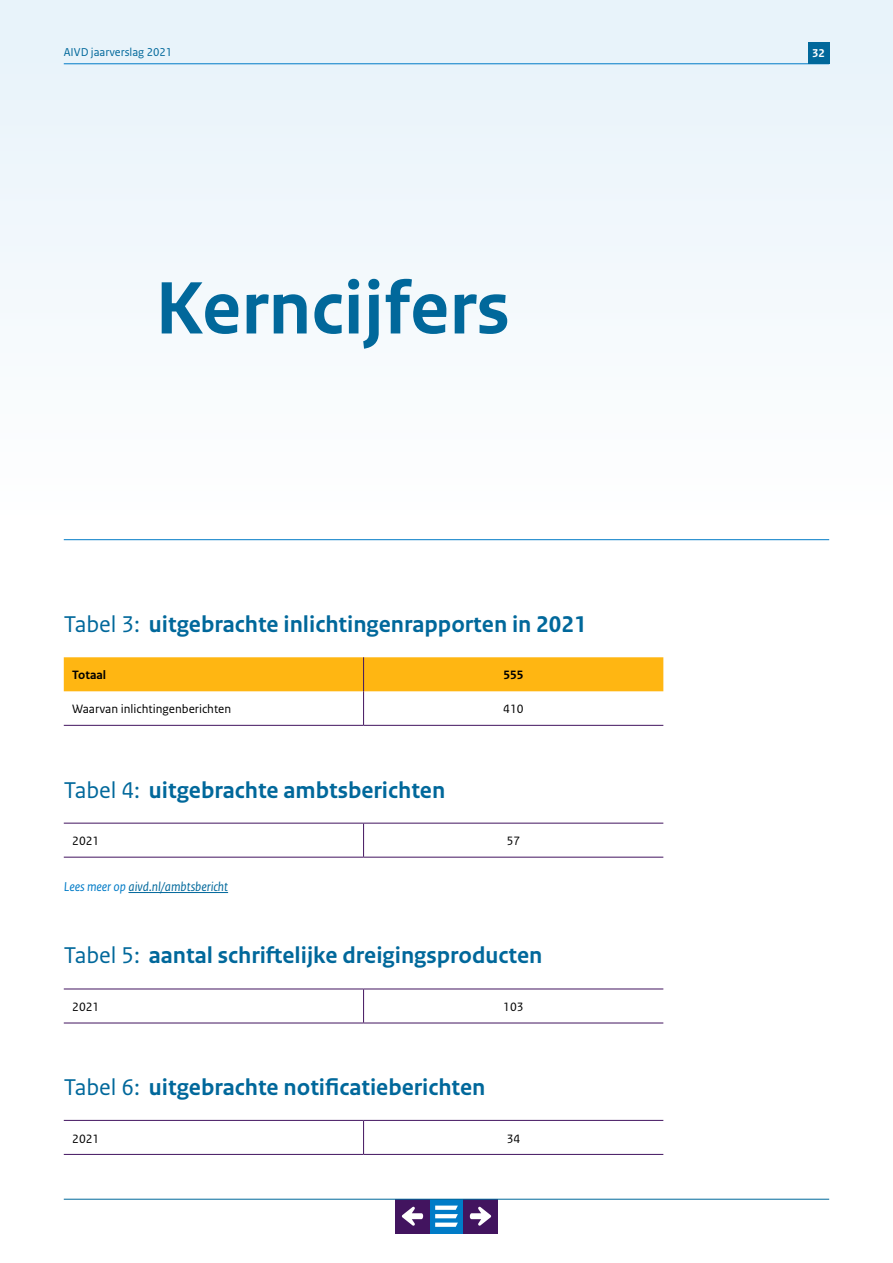
<style>
.page{position:relative;width:893px;height:1263px;background:#fff}
.page>*{position:absolute;margin:0;border:0;box-sizing:border-box;transform-origin:0 0}
.H2_-_Hoofdstuktitels{font:700 78px "Rijksoverheid Sans Text";color:#01689b}
.P_-_Tabelkop{font:700 24px "Rijksoverheid Sans Text";color:#01689b}
.Bijschrift_Hemelblau{font:italic 13.5px "Rijksoverheid Sans Text";color:#01689b}
.P_-_Tabeltekst{font:12.75px "Rijksoverheid Sans Text";color:#000}
.P-_tabeltekst_gecent{font:12.75px "Rijksoverheid Sans Text";color:#000}
.P_-_Tabeltekst-2{font:700 12.75px "Rijksoverheid Sans Text";color:#000}
.P-_tabeltekst_gecent-2{font:700 12.75px "Rijksoverheid Sans Text";color:#000}
.t1{font:12px "Rijksoverheid Sans Text Regular 2";color:#01689b}
.t2{font:700 12px "Rijksoverheid Sans Text";color:#fff}
.s1{font-weight:400}
.s2{color:#007bc7}
</style>
<div class="page">
<div style="left:0;top:0;width:893px;height:612px;background:#f4f9fc"></div>
<hr style="left:64px;top:539px;width:765px;height:1px;background:#007bc7">
<div style="left:64px;top:657px;width:599px;height:34px;background:#ffb612"></div>
<hr style="left:363px;top:657px;width:1px;height:34px;background:#42145f">
<hr style="left:363px;top:691px;width:1px;height:34px;background:#42145f">
<hr style="left:64px;top:725px;width:300px;height:1px;background:#42145f">
<hr style="left:364px;top:725px;width:299px;height:1px;background:#42145f">
<hr style="left:64px;top:857px;width:300px;height:1px;background:#42145f">
<hr style="left:364px;top:857px;width:299px;height:1px;background:#42145f">
<hr style="left:363px;top:823px;width:1px;height:34px;background:#42145f">
<hr style="left:64px;top:823px;width:300px;height:1px;background:#42145f">
<hr style="left:364px;top:823px;width:299px;height:1px;background:#42145f">
<hr style="left:128px;top:892px;width:100px;height:1px;background:#01689b">
<hr style="left:64px;top:1023px;width:300px;height:1px;background:#42145f">
<hr style="left:364px;top:1023px;width:299px;height:1px;background:#42145f">
<hr style="left:363px;top:989px;width:1px;height:34px;background:#42145f">
<hr style="left:64px;top:988px;width:300px;height:1px;background:#42145f">
<hr style="left:364px;top:988px;width:299px;height:1px;background:#42145f">
<hr style="left:64px;top:1154px;width:300px;height:1px;background:#42145f">
<hr style="left:364px;top:1154px;width:299px;height:1px;background:#42145f">
<hr style="left:363px;top:1121px;width:1px;height:33px;background:#42145f">
<hr style="left:64px;top:1120px;width:300px;height:1px;background:#42145f">
<hr style="left:364px;top:1120px;width:299px;height:1px;background:#42145f">
<hr style="left:64px;top:63px;width:765px;height:1px;background:#007bc7">
<div style="left:808px;top:43px;width:21px;height:21px;background:#01689b"></div>
<div style="left:429px;top:1199px;width:34px;height:34px;background:#007bc7"></div>
<svg style="left:435px;top:1205px;width:23px;height:22px"></svg>
<div style="left:395px;top:1199px;width:34px;height:34px;background:#42145f"></div>
<svg style="left:402px;top:1207px;width:21px;height:19px"></svg>
<div style="left:463px;top:1199px;width:34px;height:34px;background:#42145f"></div>
<svg style="left:470px;top:1207px;width:21px;height:19px"></svg>
<hr style="left:64px;top:1199px;width:765px;height:1px;background:#01689b">
<p class="t1" style="left:64px;top:46px;width:110px">AIVD jaarverslag 2021</p>
<p class="t2" style="left:812px;top:46px;width:14px">32</p>
<h2 class="H2_-_Hoofdstuktitels" style="left:155px;top:264px;width:356px">Kerncijfers</h2>
<p class="P_-_Tabelkop" style="left:64px;top:610px;width:524px"><span class="s1">Tabel 3:</span> uitgebrachte inlichtingenrapporten in 2021</p>
<p class="P_-_Tabeltekst-2" style="left:72px;top:668px;width:35px">Totaal</p>
<p class="P-_tabeltekst_gecent-2" style="left:503px;top:668px;width:22px">555</p>
<p class="P_-_Tabeltekst" style="left:72px;top:702px;width:160px">Waarvan inlichtingenberichten</p>
<p class="P-_tabeltekst_gecent" style="left:503px;top:702px;width:22px">410</p>
<p class="P_-_Tabelkop" style="left:64px;top:776px;width:383px"><span class="s1">Tabel 4:</span> uitgebrachte ambtsberichten</p>
<p class="P_-_Tabeltekst" style="left:72px;top:834px;width:29px">2021</p>
<p class="P-_tabeltekst_gecent" style="left:507px;top:834px;width:15px">57</p>
<p class="Bijschrift_Hemelblau" style="left:64px;top:879px;width:166px"><span class="s2">Lees meer op</span> aivd.nl/ambtsbericht</p>
<p class="P_-_Tabelkop" style="left:64px;top:942px;width:480px"><span class="s1">Tabel 5:</span> aantal schriftelijke dreigingsproducten</p>
<p class="P_-_Tabeltekst" style="left:72px;top:1000px;width:29px">2021</p>
<p class="P-_tabeltekst_gecent" style="left:503px;top:1000px;width:22px">103</p>
<p class="P_-_Tabelkop" style="left:64px;top:1073px;width:423px"><span class="s1">Tabel 6:</span> uitgebrachte notificatieberichten</p>
<p class="P_-_Tabeltekst" style="left:72px;top:1131px;width:29px">2021</p>
<p class="P-_tabeltekst_gecent" style="left:507px;top:1131px;width:15px">34</p>
</div>
